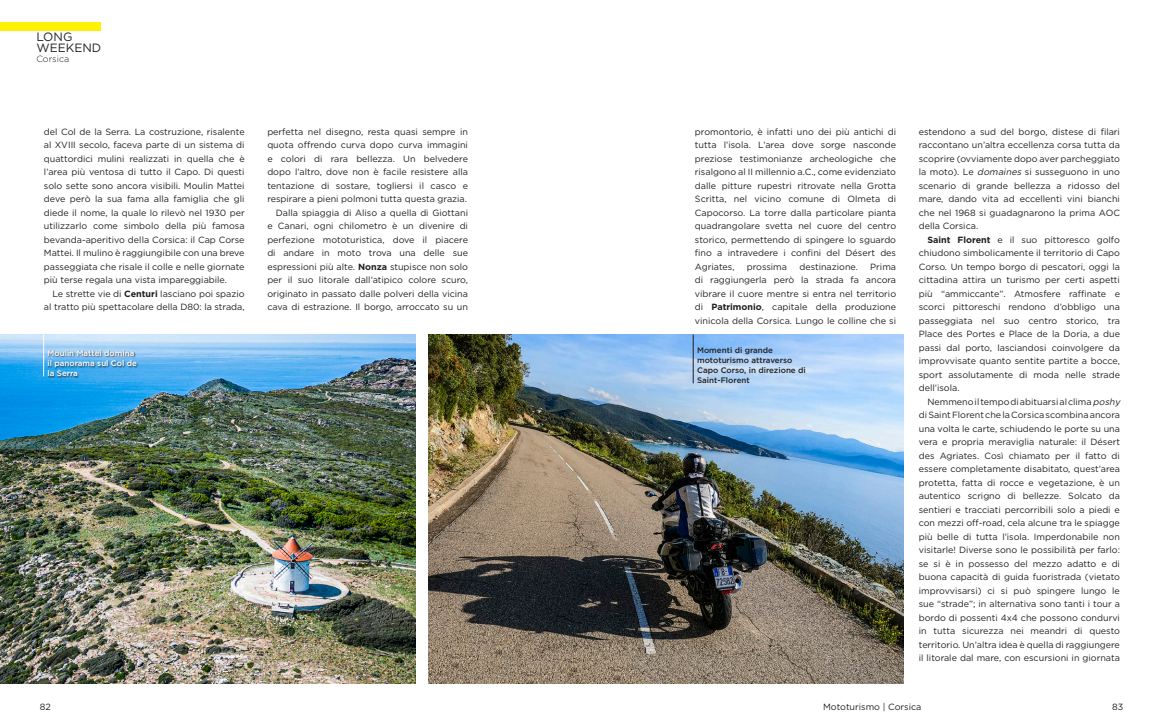
<style>
.page{position:relative;width:1163px;height:723px;background:#fff}
.page>*{position:absolute;margin:0;border:0;box-sizing:border-box;transform-origin:0 0}
.t1{font:12px "Gotham";color:#231f20}
.MT_Body{font:9px/13.5px "Gotham";color:#231f20;text-align:justify}
.t2{font:300 9px "Gotham";color:#231f20}
.MT_Body-2{font:500 8px/10px "Gotham";color:#231f20}
.MT_Body-3{font:500 8px/10px "Gotham";color:#fff}
.s1{font-weight:700}
.s2{font-style:italic}
</style>
<div class="page">
<img style="left:0;top:334px;width:415px;height:350px">
<hr style="left:43px;top:334px;width:1px;height:42px;background:#fff">
<div style="left:48px;top:350px;width:91px;height:28px;background:#231f20;opacity:.75"></div>
<div style="left:0;top:22px;width:100px;height:8px;background:#fff101"></div>
<img style="left:428px;top:334px;width:475px;height:350px">
<hr style="left:692px;top:334px;width:1px;height:49px;background:#231f20">
<p class="t1" style="left:36px;top:30px;width:38px">LONG</p>
<p class="t1" style="left:36px;top:40px;width:66px">WEEKEND</p>
<p class="t2" style="left:36px;top:53px;width:34px">Corsica</p>
<p class="MT_Body" style="left:44px;top:125px;width:202px">del Col de la Serra. La costruzione, risalente al XVIII secolo, faceva parte di un sistema di quattordici mulini realizzati in quella che è l’area più ventosa di tutto il Capo. Di questi solo sette sono ancora visibili. Moulin Mattei deve però la sua fama alla famiglia che gli diede il nome, la quale lo rilevò nel 1930 per utilizzarlo come simbolo della più famosa bevanda-aperitivo della Corsica: il Cap Corse Mattei. Il mulino è raggiungibile con una breve passeggiata che risale il colle e nelle giornate più terse regala una vista impareggiabile.</p>
<p class="MT_Body" style="left:44px;top:287px;width:202px;text-align:right">Le strette vie di <span class="s1">Centuri</span> lasciano poi spazio al tratto più spettacolare della D80: la strada,</p>
<p class="MT_Body-3" style="left:48px;top:348px;width:91px">Moulin Mattei domina il panorama sul Col de la Serra</p>
<p class="MT_Body" style="left:267px;top:125px;width:202px">perfetta nel disegno, resta quasi sempre in quota offrendo curva dopo curva immagini e colori di rara bellezza. Un belvedere dopo l’altro, dove non è facile resistere alla tentazione di sostare, togliersi il casco e respirare a pieni polmoni tutta questa grazia.</p>
<p class="MT_Body" style="left:267px;top:206px;width:202px;text-indent:9px">Dalla spiaggia di Aliso a quella di Giottani e Canari, ogni chilometro è un divenire di perfezione mototuristica, dove il piacere di andare in moto trova una delle sue espressioni più alte. <span class="s1">Nonza</span> stupisce non solo per il suo litorale dall’atipico colore scuro, originato in passato dalle polveri della vicina cava di estrazione. Il borgo, arroccato su un</p>
<p class="MT_Body" style="left:694px;top:125px;width:203px">promontorio, è infatti uno dei più antichi di tutta l’isola. L’area dove sorge nasconde preziose testimonianze archeologiche che risalgono al II millennio a.C., come evidenziato dalle pitture rupestri ritrovate nella Grotta Scritta, nel vicino comune di Olmeta di Capocorso. La torre dalla particolare pianta quadrangolare svetta nel cuore del centro storico, permettendo di spingere lo sguardo fino a intravedere i confini del Désert des Agriates,</p>
<p class="MT_Body" style="left:746px;top:260px;width:42px">prossima</p>
<p class="MT_Body" style="left:799px;top:260px;width:60px">destinazione.</p>
<p class="MT_Body" style="left:694px;top:260px;width:203px;text-indent:175px">Prima di raggiungerla però la strada fa ancora vibrare il cuore mentre si entra nel territorio di <span class="s1">Patrimonio</span>, capitale della produzione vinicola della Corsica. Lungo le colline che si</p>
<p class="MT_Body-2" style="left:697px;top:345px;width:110px">Momenti di grande mototurismo attraverso<br>Capo Corso, in direzione di<br>Saint-Florent</p>
<p class="MT_Body" style="left:918px;top:125px;width:203px">estendono a sud del borgo, distese di filari raccontano un’altra eccellenza corsa tutta da scoprire (ovviamente dopo aver parcheggiato la moto). Le <span class="s2">domaines</span> si susseguono in uno scenario di grande bellezza a ridosso del mare, dando vita ad eccellenti vini bianchi che nel 1968 si guadagnarono la prima AOC della Corsica.</p>
<p class="MT_Body" style="left:918px;top:233px;width:203px;text-indent:9px"><span class="s1">Saint Florent</span> e il suo pittoresco golfo chiudono simbolicamente il territorio di Capo Corso. Un tempo borgo di pescatori, oggi la cittadina attira un turismo per certi aspetti più “ammiccante”. Atmosfere raffinate e scorci pittoreschi rendono d’obbligo una passeggiata nel suo centro storico, tra Place des Portes e Place de la Doria, a due passi dal porto, lasciandosi coinvolgere da improvvisate quanto sentite partite a bocce, sport assolutamente di moda nelle strade dell’isola.</p>
<p class="MT_Body" style="left:918px;top:395px;width:205px;text-align:left;text-indent:9px">Nemmeno il tempo di abituarsi al clima <span class="s2">poshy </span>di Saint Florent che la Corsica scombina ancora una volta le carte, schiudendo le porte su una vera e propria meraviglia naturale: il Désert des Agriates. Così chiamato per il fatto di essere completamente disabitato, quest’area protetta, fatta di rocce e vegetazione, è un autentico scrigno di bellezze. Solcato da sentieri e tracciati percorribili solo a piedi e con mezzi off-road, cela alcune tra le spiagge più belle di tutta l’isola. Imperdonabile non visitarle! Diverse sono le possibilità per farlo: se si è in possesso del mezzo adatto e di buona capacità di guida fuoristrada (vietato improvvisarsi) ci si può spingere lungo le sue “strade”; in alternativa sono tanti i tour a bordo di possenti 4x4 che possono condurvi in tutta sicurezza nei meandri di questo territorio. Un’altra idea è quella di raggiungere il litorale dal mare, con escursioni in giornata</p>
<p class="MT_Body" style="left:822px;top:700px;width:100px">Mototurismo | Corsica</p>
<p class="MT_Body" style="left:40px;top:700px;width:13px">82</p>
<p class="MT_Body" style="left:1111px;top:700px;width:13px">83</p>
</div>
